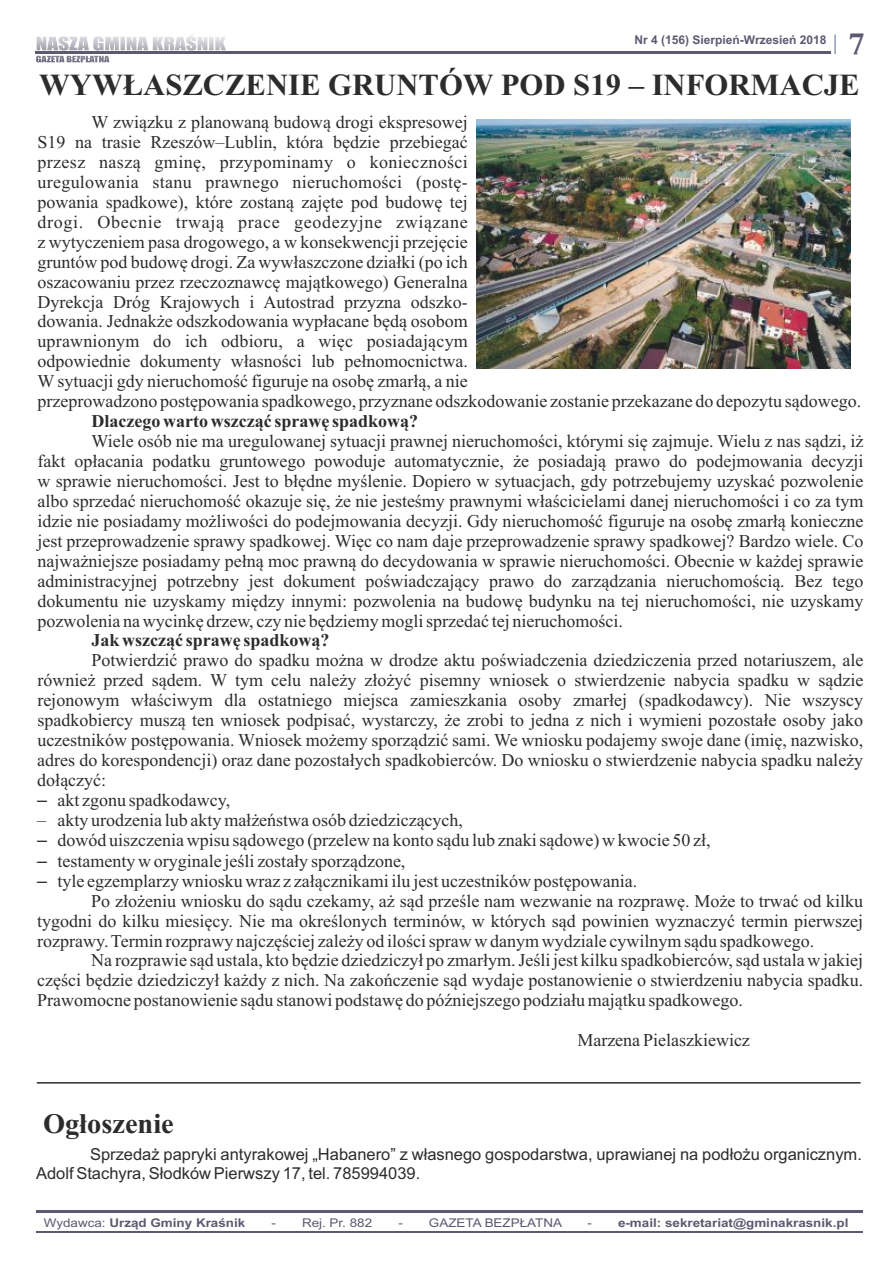
<style>
.page{position:relative;width:893px;height:1263px;background:#fff}
.page>*{position:absolute;margin:0;border:0;box-sizing:border-box;transform-origin:0 0}
.t1{font:700 32.7px "Garamond";color:#5e5970;scale:1.05 1}
.t2{font:700 30.75px "Times New Roman";color:#2e2b2e}
.t3{font:700 28.35px "Times New Roman";color:#2e2b2e}
.t4{font:18px/20px "Times New Roman";color:#2e2b2e;text-align:justify}
.t5{font:700 18px "Times New Roman";color:#2e2b2e}
.t6{font:16.5px/18.5px "Arial";color:#2e2b2e}
.t7{font:700 12px "Arial";color:#5e5970;scale:1.12 1}
.t8{font:700 12px "Arial";color:#5e5970}
.t9{font:12px "Arial";color:#5e5970;scale:1.12 1}
.s1{font-family:"Arial"}
.s2{font-weight:400}
</style>
<div class="page">
<hr style="left:36px;top:1210px;width:826px;height:2px;background:#5e5970">
<hr style="left:36px;top:1212px;width:826px;height:1px;background:#5e5970">
<hr style="left:36px;top:1231px;width:826px;height:2px;background:#5e5970">
<svg style="left:835px;top:35px;width:1px;height:19px"></svg>
<svg style="left:35px;top:34px;width:191px;height:29px"></svg>
<hr style="left:35px;top:51px;width:796px;height:2px;background:#5e5970">
<svg style="left:36px;top:1082px;width:825px;height:2px;background:#615f61"></svg>
<img style="left:476px;top:120px;width:374px;height:249px">
<h1 class="t1" style="left:849px;top:33px;width:17px">7</h1>
<p class="t8" style="left:634px;top:35px;width:193px">Nr 4 (156) Sierpień-Wrzesień 2018</p>
<h2 class="t2" style="left:39px;top:74px;width:822px">WYWŁASZCZENIE GRUNTÓW POD S19 – INFORMACJE</h2>
<p class="t4" style="left:37px;top:114px;width:825px;text-align:left;text-indent:54px">W związku z planowaną budową drogi ekspresowej<br>S19 na trasie Rzeszów–Lublin, która będzie przebiegać<br>przesz naszą gminę, przypominamy o konieczności<br>uregulowania stanu prawnego nieruchomości (postę-<br>powania spadkowe), które zostaną zajęte pod budowę tej<br>drogi. Obecnie trwają prace geodezyjne związane<br>z wytyczeniem pasa drogowego, a w konsekwencji przejęcie<br>gruntów pod budowę drogi. Za wywłaszczone działki (po ich<br>oszacowaniu przez rzeczoznawcę majątkowego) Generalna<br>Dyrekcja Dróg Krajowych i Autostrad przyzna odszko-<br>dowania. Jednakże odszkodowania wypłacane będą osobom<br>uprawnionym do ich odbioru, a więc posiadającym<br>odpowiednie dokumenty własności lub pełnomocnictwa.<br>W sytuacji gdy nieruchomość figuruje na osobę zmarłą, a nie<br>przeprowadzono postępowania spadkowego, przyznane odszkodowanie zostanie przekazane do depozytu sądowego.</p>
<p class="t5" style="left:91px;top:415px;width:328px">Dlaczego warto wszcząć sprawę spadkową?</p>
<p class="t4" style="left:37px;top:433px;width:828px;text-indent:54px">Wiele osób nie ma uregulowanej sytuacji prawnej nieruchomości, którymi się zajmuje. Wielu z nas sądzi, iż fakt opłacania podatku gruntowego powoduje automatycznie, że posiadają prawo do podejmowania decyzji w sprawie nieruchomości. Jest to błędne myślenie. Dopiero w sytuacjach, gdy potrzebujemy uzyskać pozwolenie albo sprzedać nieruchomość okazuje się, że nie jesteśmy prawnymi właścicielami danej nieruchomości i co za tym idzie nie posiadamy możliwości do podejmowania decyzji. Gdy nieruchomość figuruje na osobę zmarłą konieczne jest przeprowadzenie sprawy spadkowej. Więc co nam daje przeprowadzenie sprawy spadkowej? Bardzo wiele. Co najważniejsze posiadamy pełną moc prawną do decydowania w sprawie nieruchomości. Obecnie w każdej sprawie administracyjnej potrzebny jest dokument poświadczający prawo do zarządzania nieruchomością. Bez tego dokumentu nie uzyskamy między innymi: pozwolenia na budowę budynku na tej nieruchomości, nie uzyskamy pozwolenia na wycinkę drzew, czy nie będziemy mogli sprzedać tej nieruchomości.</p>
<p class="t5" style="left:91px;top:634px;width:240px">Jak wszcząć sprawę spadkową?</p>
<p class="t4" style="left:37px;top:652px;width:827px;text-indent:54px">Potwierdzić prawo do spadku można w drodze aktu poświadczenia dziedziczenia przed notariuszem, ale również przed sądem. W tym celu należy złożyć pisemny wniosek o stwierdzenie nabycia spadku w sądzie rejonowym właściwym dla ostatniego miejsca zamieszkania osoby zmarłej (spadkodawcy). Nie wszyscy spadkobiercy muszą ten wniosek podpisać, wystarczy, że zrobi to jedna z nich i wymieni pozostałe osoby jako uczestników postępowania. Wniosek możemy sporządzić sami. We wniosku podajemy swoje dane (imię, nazwisko, adres do korespondencji) oraz dane pozostałych spadkobierców. Do wniosku o stwierdzenie nabycia spadku należy dołączyć:</p>
<p class="t4" style="left:37px;top:792px;width:194px"><span class="s1">–</span> akt zgonu spadkodawcy,</p>
<p class="t4" style="left:37px;top:812px;width:427px">– akty urodzenia lub akty małżeństwa osób dziedziczących,</p>
<p class="t4" style="left:37px;top:832px;width:675px"><span class="s1">–</span> dowód uiszczenia wpisu sądowego (przelew na konto sądu lub znaki sądowe) w kwocie 50 zł,</p>
<p class="t4" style="left:37px;top:852px;width:370px"><span class="s1">–</span> testamenty w oryginale jeśli zostały sporządzone,</p>
<p class="t4" style="left:37px;top:872px;width:601px"><span class="s1">–</span> tyle egzemplarzy wniosku wraz z załącznikami ilu jest uczestników postępowania.</p>
<p class="t4" style="left:91px;top:892px;width:773px">Po złożeniu wniosku do sądu czekamy, aż sąd prześle nam wezwanie na rozprawę. Może to trwać od kilku</p>
<p class="t4" style="left:37px;top:912px;width:827px">tygodni do kilku miesięcy. Nie ma określonych terminów, w których sąd powinien wyznaczyć termin pierwszej</p>
<p class="t4" style="left:37px;top:932px;width:779px">rozprawy. Termin rozprawy najczęściej zależy od ilości spraw w danym wydziale cywilnym sądu spadkowego.</p>
<p class="t4" style="left:91px;top:952px;width:773px">Na rozprawie sąd ustala, kto będzie dziedziczył po zmarłym. Jeśli jest kilku spadkobierców, sąd ustala w jakiej</p>
<p class="t4" style="left:37px;top:972px;width:827px">części będzie dziedziczył każdy z nich. Na zakończenie sąd wydaje postanowienie o stwierdzeniu nabycia spadku.</p>
<p class="t4" style="left:37px;top:992px;width:707px">Prawomocne postanowienie sądu stanowi podstawę do późniejszego podziału majątku spadkowego.</p>
<p class="t4" style="left:577px;top:1032px;width:174px">Marzena Pielaszkiewicz</p>
<h3 class="t3" style="left:43px;top:1114px;width:132px">Ogłoszenie</h3>
<p class="t6" style="left:36px;top:1147px;width:827px;text-indent:54px">Sprzedaż papryki antyrakowej „Habanero” z własnego gospodarstwa, uprawianej na podłożu organicznym.<br>Adolf Stachyra, Słodków Pierwszy 17, tel. 785994039.</p>
<p class="t7" style="left:44px;top:1218px;width:181px"><span class="s2">Wydawca:</span> Urząd Gminy Kraśnik</p>
<p class="t9" style="left:271px;top:1218px;width:91px">- Rej. Pr. 882</p>
<p class="t9" style="left:398px;top:1218px;width:148px">- GAZETA BEZPŁATNA</p>
<p class="t7" style="left:587px;top:1218px;width:234px"><span class="s2">-</span> e-mail: sekretariat@gminakrasnik.pl</p>
</div>
